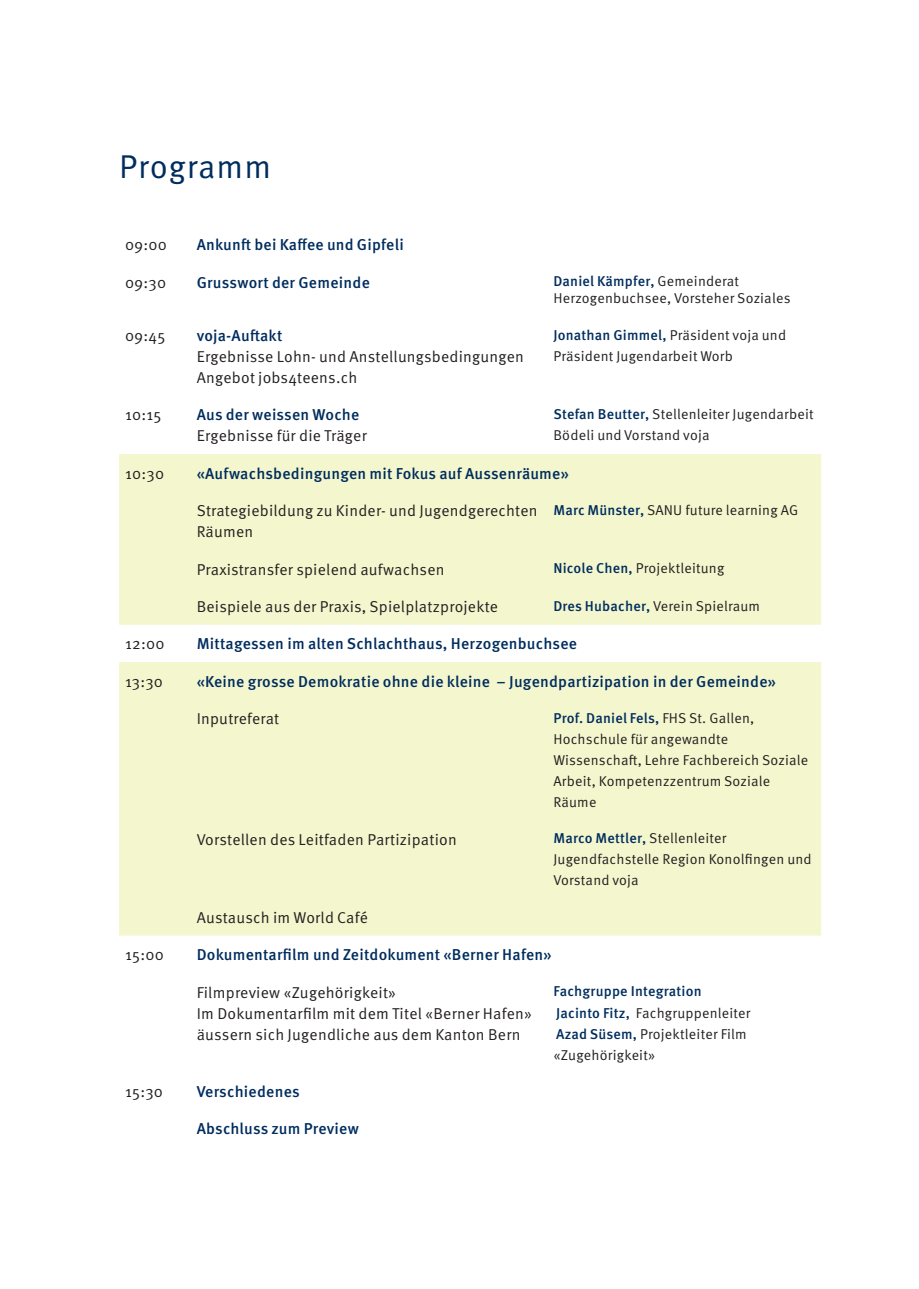
<style>
.page{position:relative;width:919px;height:1289px;background:#fff}
.page>*{position:absolute;margin:0;border:0;box-sizing:border-box;transform-origin:0 0}
.t1{font:33px "Meta OT Norm";letter-spacing:.03em;color:#002d5e}
.t2{font:15.75px/21px "Meta OT Norm";letter-spacing:.015em;color:#231f20}
.t3{font:500 15.75px "Meta OT";letter-spacing:.015em;color:#002d5e}
.t4{font:14.25px/21px "Meta OT Norm";letter-spacing:.015em;color:#231f20}
.t5{font:500 14.25px "Meta OT";letter-spacing:.015em;color:#002d5e}
.s1{font-family:"Meta OT Norm";font-weight:400;color:#231f20}
.s2{font-family:"Meta OT";font-weight:500;color:#002d5e}
</style>
<div class="page">
<svg style="left:119px;top:454px;width:702px;height:481px;background:#f4f6d1"></svg>
<h1 class="t1" style="left:119px;top:147px;width:154px">Programm</h1>
<p class="t2" style="left:125px;top:234px;width:43px">09:00</p>
<p class="t3" style="left:197px;top:235px;width:209px">Ankunft bei Kaffee und Gipfeli</p>
<p class="t2" style="left:125px;top:272px;width:43px">09:30</p>
<p class="t3" style="left:197px;top:272px;width:175px">Grusswort der Gemeinde</p>
<p class="t5" style="left:553px;top:272px;width:187px">Daniel Kämpfer, <span class="s1">Gemeinderat</span></p>
<p class="t4" style="left:553px;top:288px;width:238px">Herzogenbuchsee, Vorsteher Soziales</p>
<p class="t2" style="left:125px;top:325px;width:42px">09:45</p>
<p class="t3" style="left:197px;top:325px;width:87px">voja-Auftakt</p>
<p class="t2" style="left:197px;top:346px;width:329px">Ergebnisse Lohn- und Anstellungsbedingungen<br>Angebot jobs4teens.ch</p>
<p class="t4" style="left:553px;top:324px;width:234px"><span class="s2">Jonathan Gimmel,</span> Präsident voja und<br>Präsident Jugendarbeit Worb</p>
<p class="t2" style="left:125px;top:404px;width:38px">10:15</p>
<p class="t3" style="left:197px;top:405px;width:164px">Aus der weissen Woche</p>
<p class="t2" style="left:197px;top:425px;width:172px">Ergebnisse für die Träger</p>
<p class="t4" style="left:553px;top:404px;width:262px"><span class="s2">Stefan Beutter,</span> Stellenleiter Jugendarbeit<br>Bödeli und Vorstand voja</p>
<p class="t2" style="left:125px;top:463px;width:41px">10:30</p>
<p class="t3" style="left:197px;top:463px;width:373px">«Aufwachsbedingungen mit Fokus auf Aussenräume»</p>
<p class="t2" style="left:197px;top:500px;width:342px">Strategiebildung zu Kinder- und Jugendgerechten<br>Räumen</p>
<p class="t4" style="left:553px;top:500px;width:246px"><span class="s2">Marc Münster,</span> SANU future learning AG</p>
<p class="t2" style="left:197px;top:559px;width:249px">Praxistransfer spielend aufwachsen</p>
<p class="t4" style="left:553px;top:558px;width:172px"><span class="s2">Nicole Chen,</span> Projektleitung</p>
<p class="t2" style="left:197px;top:596px;width:303px">Beispiele aus der Praxis, Spielplatzprojekte</p>
<p class="t4" style="left:553px;top:595px;width:208px"><span class="s2">Dres Hubacher,</span> Verein Spielraum</p>
<p class="t2" style="left:125px;top:633px;width:41px">12:00</p>
<p class="t3" style="left:197px;top:634px;width:382px">Mittagessen im alten Schlachthaus, Herzogenbuchsee</p>
<p class="t2" style="left:125px;top:671px;width:39px">13:30</p>
<p class="t3" style="left:197px;top:671px;width:580px">«Keine grosse Demokratie ohne die kleine – Jugendpartizipation in der Gemeinde»</p>
<p class="t2" style="left:197px;top:708px;width:84px">Inputreferat</p>
<p class="t5" style="left:553px;top:709px;width:202px">Prof. Daniel Fels, <span class="s1">FHS St. Gallen,</span></p>
<p class="t4" style="left:553px;top:728px;width:256px">Hochschule für angewandte<br>Wissenschaft, Lehre Fachbereich Soziale<br>Arbeit, Kompetenzzentrum Soziale<br>Räume</p>
<p class="t2" style="left:197px;top:828px;width:262px">Vorstellen des Leitfaden Partizipation</p>
<p class="t5" style="left:553px;top:829px;width:174px">Marco Mettler, <span class="s1">Stellenleiter</span></p>
<p class="t4" style="left:553px;top:849px;width:260px">Jugendfachstelle Region Konolfingen und<br>Vorstand voja</p>
<p class="t2" style="left:197px;top:907px;width:173px">Austausch im World Café</p>
<p class="t2" style="left:125px;top:944px;width:40px">15:00</p>
<p class="t3" style="left:197px;top:945px;width:356px">Dokumentarfilm und Zeitdokument «Berner Hafen»</p>
<p class="t2" style="left:197px;top:981px;width:337px">Filmpreview «Zugehörigkeit»<br>Im Dokumentarfilm mit dem Titel «Berner Hafen» äussern sich Jugendliche aus dem Kanton Bern</p>
<p class="t5" style="left:553px;top:982px;width:150px">Fachgruppe Integration</p>
<p class="t4" style="left:553px;top:1002px;width:198px"><span class="s2">Jacinto Fitz,</span> Fachgruppenleiter<br><span class="s2">Azad Süsem,</span> Projektleiter Film «Zugehörigkeit»</p>
<p class="t2" style="left:125px;top:1081px;width:39px">15:30</p>
<p class="t3" style="left:197px;top:1081px;width:104px">Verschiedenes</p>
<p class="t3" style="left:197px;top:1119px;width:164px">Abschluss zum Preview</p>
</div>
